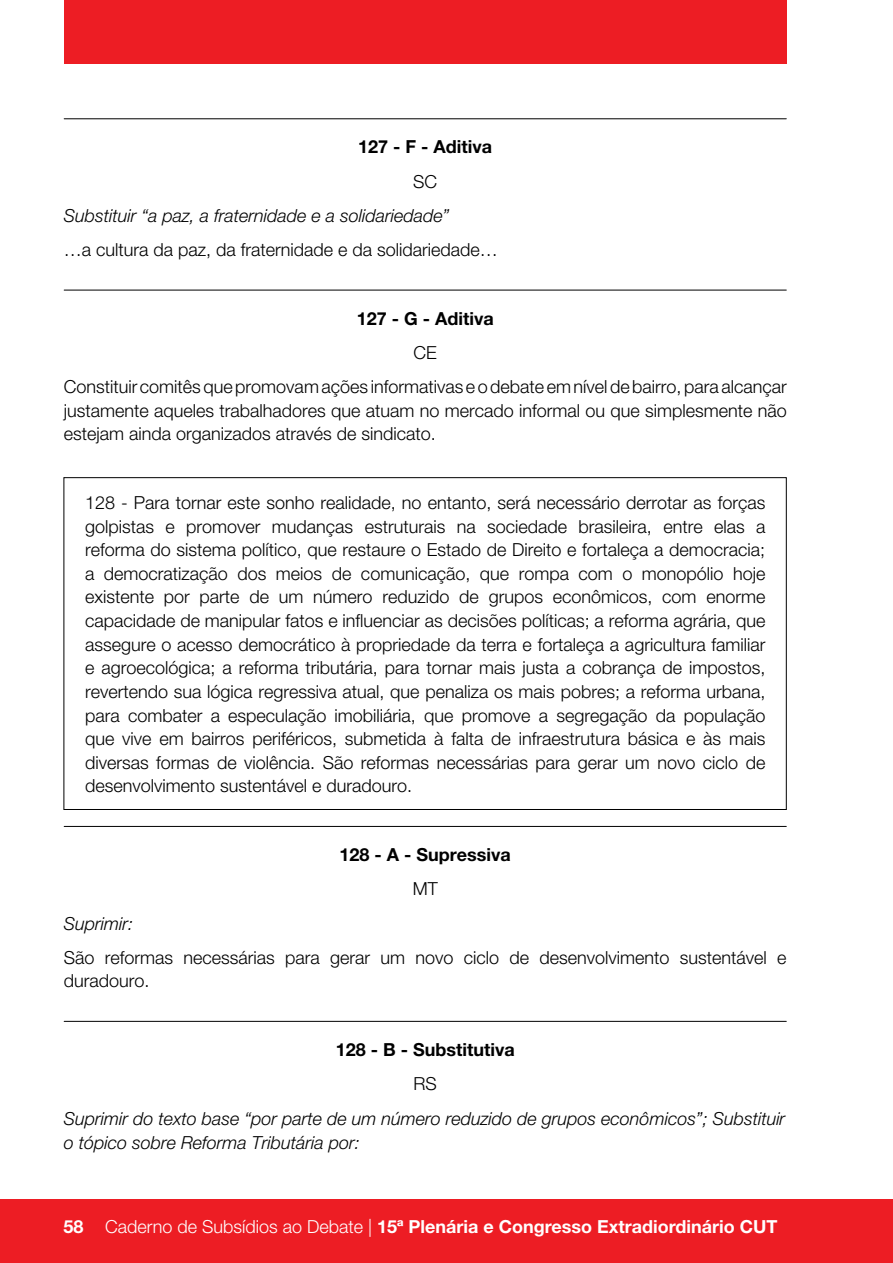
<style>
.page{position:relative;width:893px;height:1263px;background:#fff}
.page>*{position:absolute;margin:0;border:0;box-sizing:border-box;transform-origin:0 0}
.t1{font:300 18px/23.5px "Helvetica Neue LT Std";color:#000}
.t2{font:italic 300 18px/24px "Helvetica Neue LT Std";color:#000}
.t3{font:700 18px "Helvetica Neue LT Std";color:#fff}
.t4{font:700 18px "Helvetica Neue LT Std";color:#000}
.s1{font-weight:300}
</style>
<div class="page">
<div style="left:0;top:1199px;width:893px;height:64px;background:#ed1d24"></div>
<div style="left:64px;top:0;width:723px;height:64px;background:#ed1d24"></div>
<hr style="left:64px;top:118px;width:722px;height:1px;background:#000">
<hr style="left:64px;top:290px;width:722px;height:1px;background:#000">
<hr style="left:64px;top:826px;width:722px;height:1px;background:#000">
<hr style="left:64px;top:1021px;width:722px;height:1px;background:#000">
<p class="t4" style="left:358px;top:136px;width:136px">127 - F - Aditiva</p>
<p class="t1" style="left:413px;top:169px;width:26px">SC</p>
<p class="t2" style="left:64px;top:203px;width:387px">Substituir “a paz, a fraternidade e a solidariedade”</p>
<p class="t1" style="left:64px;top:238px;width:436px">…a cultura da paz, da fraternidade e da solidariedade…</p>
<p class="t4" style="left:357px;top:307px;width:138px">127 - G - Aditiva</p>
<p class="t1" style="left:64px;top:335px;width:724px;line-height:34.2px;text-align:center">CE<br>Constituir comitês que promovam ações informativas e o debate em nível de bairro, para alcançar</p>
<p class="t1" style="left:64px;top:398px;width:724px">justamente aqueles trabalhadores que atuam no mercado informal ou que simplesmente não estejam ainda organizados através de sindicato.</p>
<p class="t1" style="left:85px;top:490px;width:682px;text-align:justify">128 - Para tornar este sonho realidade, no entanto, será necessário derrotar as forças golpistas e promover mudanças estruturais na sociedade brasileira, entre elas a reforma do sistema político, que restaure o Estado de Direito e fortaleça a democracia; a democratização dos meios de comunicação, que rompa com o monopólio hoje existente por parte de um número reduzido de grupos econômicos, com enorme capacidade de manipular fatos e influenciar as decisões políticas; a reforma agrária, que assegure o acesso democrático à propriedade da terra e fortaleça a agricultura familiar e agroecológica; a reforma tributária, para tornar mais justa a cobrança de impostos, revertendo sua lógica regressiva atual, que penaliza os mais pobres; a reforma urbana, para combater a especulação imobiliária, que promove a segregação da população que vive em bairros periféricos, submetida à falta de infraestrutura básica e às mais diversas formas de violência. São reformas necessárias para gerar um novo ciclo de desenvolvimento sustentável e duradouro.</p>
<p class="t4" style="left:340px;top:843px;width:173px">128 - A - Supressiva</p>
<p class="t1" style="left:413px;top:877px;width:27px">MT</p>
<p class="t2" style="left:64px;top:911px;width:71px">Suprimir:</p>
<p class="t1" style="left:64px;top:945px;width:724px">São reformas necessárias para gerar um novo ciclo de desenvolvimento sustentável e duradouro.</p>
<p class="t4" style="left:336px;top:1038px;width:181px">128 - B - Substitutiva</p>
<p class="t1" style="left:414px;top:1072px;width:25px">RS</p>
<p class="t2" style="left:64px;top:1106px;width:723px">Suprimir do texto base “por parte de um número reduzido de grupos econômicos”; Substituir o tópico sobre Reforma Tributária por:</p>
<p class="t3" style="left:64px;top:1216px;width:715px">58 <span class="s1">Caderno de Subsídios ao Debate |</span> 15ª Plenária e Congresso Extradiordinário CUT</p>
</div>
